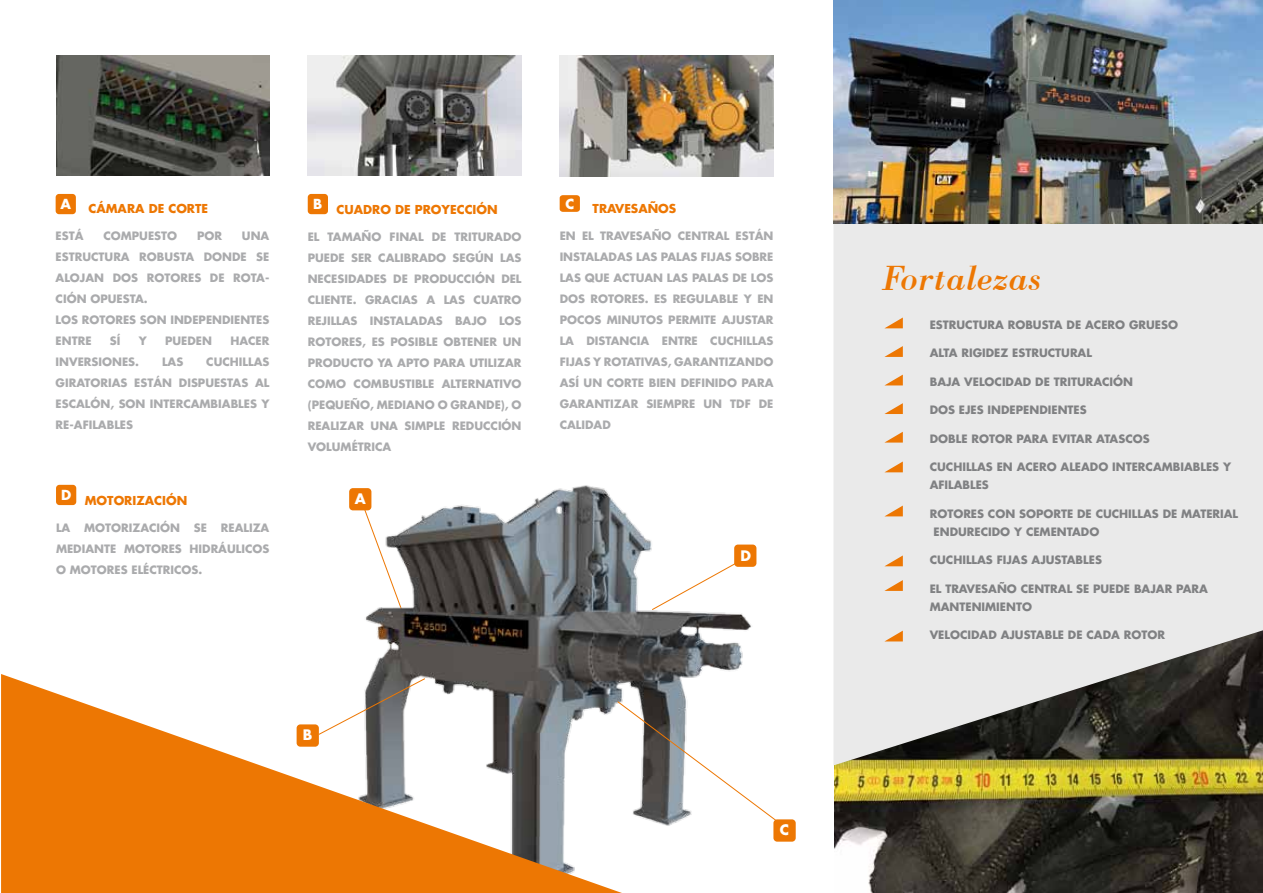
<style>
.page{position:relative;width:1263px;height:893px;background:#fff}
.page>*{position:absolute;margin:0;border:0;box-sizing:border-box;transform-origin:0 0}
.t1{font:italic 36px "Bodoni BT";color:#ed7703}
.t2{font:700 14.1px "Futura";color:#fff}
.t3{font:700 13.5px "Futura";color:#fff}
.t4{font:700 12px "Futura";color:#ed7703}
.t5{font:700 11.25px/21px "Futura";color:#aaabad;text-align:justify}
.t6{font:700 11.25px/18px "Futura";color:#808183}
</style>
<div class="page">
<img style="left:349px;top:485px;width:408px;height:341px">
<img style="left:834px;top:765px;width:429px;height:128px">
<svg style="left:651px;top:557px;width:95px;height:53px"></svg>
<svg style="left:622px;top:701px;width:153px;height:122px"></svg>
<div style="left:773px;top:819px;width:23px;height:23px;background:#ed7703;border-radius:4px"></div>
<svg style="left:833px;top:223px;width:430px;height:542px;background:#d2d2d0"></svg>
<div style="left:56px;top:194px;width:20px;height:20px;background:#ed7703;border-radius:3px"></div>
<svg style="left:1px;top:674px;width:621px;height:219px"></svg>
<div style="left:560px;top:195px;width:20px;height:17px;background:#ed7703;border-radius:3px"></div>
<img style="left:560px;top:56px;width:213px;height:120px">
<img style="left:56px;top:56px;width:213px;height:120px">
<div style="left:308px;top:194px;width:20px;height:20px;background:#ed7703;border-radius:3px"></div>
<img style="left:308px;top:56px;width:213px;height:120px">
<div style="left:56px;top:485px;width:20px;height:20px;background:#ed7703;border-radius:3px"></div>
<img style="left:833px;top:0;width:430px;height:223px">
<svg style="left:884px;top:317px;width:19px;height:11px"></svg>
<svg style="left:884px;top:346px;width:19px;height:11px"></svg>
<svg style="left:884px;top:375px;width:19px;height:10px"></svg>
<svg style="left:884px;top:403px;width:19px;height:11px"></svg>
<svg style="left:884px;top:432px;width:19px;height:11px"></svg>
<svg style="left:884px;top:461px;width:19px;height:11px"></svg>
<svg style="left:884px;top:506px;width:19px;height:10px"></svg>
<svg style="left:884px;top:555px;width:19px;height:11px"></svg>
<svg style="left:884px;top:580px;width:19px;height:11px"></svg>
<div style="left:734px;top:545px;width:22px;height:22px;background:#ed7703;border-radius:4px"></div>
<svg style="left:884px;top:631px;width:19px;height:10px"></svg>
<p class="t3" style="left:60px;top:195px;width:12px">A</p>
<p class="t4" style="left:89px;top:200px;width:121px">CÁMARA DE CORTE</p>
<p class="t5" style="left:56px;top:225px;width:29px">ESTÁ</p>
<p class="t5" style="left:103px;top:225px;width:75px">COMPUESTO</p>
<p class="t5" style="left:197px;top:225px;width:27px">POR</p>
<p class="t5" style="left:56px;top:225px;width:215px;text-align:left;text-indent:186px">UNA<br>ESTRUCTURA ROBUSTA DONDE SE<br>ALOJAN DOS ROTORES DE ROTA-<br>CIÓN OPUESTA.<br>LOS ROTORES SON INDEPENDIENTES<br>ENTRE</p>
<p class="t5" style="left:110px;top:330px;width:12px">SÍ</p>
<p class="t5" style="left:139px;top:330px;width:10px">Y</p>
<p class="t5" style="left:165px;top:330px;width:48px">PUEDEN</p>
<p class="t5" style="left:230px;top:330px;width:41px">HACER</p>
<p class="t5" style="left:56px;top:351px;width:85px">INVERSIONES.</p>
<p class="t5" style="left:162px;top:351px;width:23px">LAS</p>
<p class="t5" style="left:56px;top:351px;width:215px;text-indent:151px">CUCHILLAS GIRATORIAS ESTÁN DISPUESTAS AL ESCALÓN, SON INTERCAMBIABLES Y RE-AFILABLES</p>
<p class="t3" style="left:61px;top:486px;width:12px">D</p>
<p class="t4" style="left:85px;top:492px;width:104px">MOTORIZACIÓN</p>
<p class="t5" style="left:56px;top:517px;width:215px">LA MOTORIZACIÓN SE REALIZA MEDIANTE MOTORES HIDRÁULICOS O MOTORES ELÉCTRICOS.</p>
<p class="t3" style="left:313px;top:195px;width:11px">B</p>
<p class="t4" style="left:337px;top:201px;width:163px">CUADRO DE PROYECCIÓN</p>
<p class="t3" style="left:565px;top:195px;width:10px">C</p>
<p class="t5" style="left:308px;top:226px;width:215px">EL TAMAÑO FINAL DE TRITURADO PUEDE SER CALIBRADO SEGÚN LAS NECESIDADES DE PRODUCCIÓN DEL CLIENTE. GRACIAS A LAS CUATRO REJILLAS INSTALADAS BAJO LOS ROTORES, ES POSIBLE OBTENER UN PRODUCTO YA APTO PARA UTILIZAR COMO COMBUSTIBLE ALTERNATIVO (PEQUEÑO, MEDIANO O GRANDE), O REALIZAR UNA SIMPLE REDUCCIÓN VOLUMÉTRICA</p>
<p class="t4" style="left:593px;top:201px;width:85px">TRAVESAÑOS</p>
<p class="t5" style="left:560px;top:225px;width:215px">EN EL TRAVESAÑO CENTRAL ESTÁN INSTALADAS LAS PALAS FIJAS SOBRE LAS QUE ACTUAN LAS PALAS DE LOS DOS ROTORES. ES REGULABLE Y EN POCOS MINUTOS PERMITE AJUSTAR LA DISTANCIA ENTRE CUCHILLAS FIJAS Y ROTATIVAS, GARANTIZANDO ASÍ UN CORTE BIEN DEFINIDO PARA GARANTIZAR SIEMPRE UN TDF DE CALIDAD</p>
<p class="t2" style="left:355px;top:489px;width:13px">A</p>
<p class="t2" style="left:740px;top:547px;width:12px">D</p>
<p class="t2" style="left:303px;top:725px;width:11px">B</p>
<p class="t2" style="left:780px;top:820px;width:11px">C</p>
<h1 class="t1" style="left:883px;top:256px;width:160px">Fortalezas</h1>
<p class="t6" style="left:930px;top:315px;width:250px">ESTRUCTURA ROBUSTA DE ACERO GRUESO</p>
<p class="t6" style="left:930px;top:344px;width:164px">ALTA RIGIDEZ ESTRUCTURAL</p>
<p class="t6" style="left:930px;top:372px;width:205px">BAJA VELOCIDAD DE TRITURACIÓN</p>
<p class="t6" style="left:930px;top:401px;width:158px">DOS EJES INDEPENDIENTES</p>
<p class="t6" style="left:930px;top:429px;width:221px">DOBLE ROTOR PARA EVITAR ATASCOS</p>
<p class="t6" style="left:930px;top:458px;width:303px">CUCHILLAS EN ACERO ALEADO INTERCAMBIABLES Y<br>AFILABLES</p>
<p class="t6" style="left:933px;top:504px;width:306px;text-indent:-4px">ROTORES CON SOPORTE DE CUCHILLAS DE MATERIAL<br>ENDURECIDO Y CEMENTADO</p>
<p class="t6" style="left:930px;top:551px;width:174px">CUCHILLAS FIJAS AJUSTABLES</p>
<p class="t6" style="left:930px;top:579px;width:280px">EL TRAVESAÑO CENTRAL SE PUEDE BAJAR PARA<br>MANTENIMIENTO</p>
<p class="t6" style="left:930px;top:626px;width:237px">VELOCIDAD AJUSTABLE DE CADA ROTOR</p>
</div>
